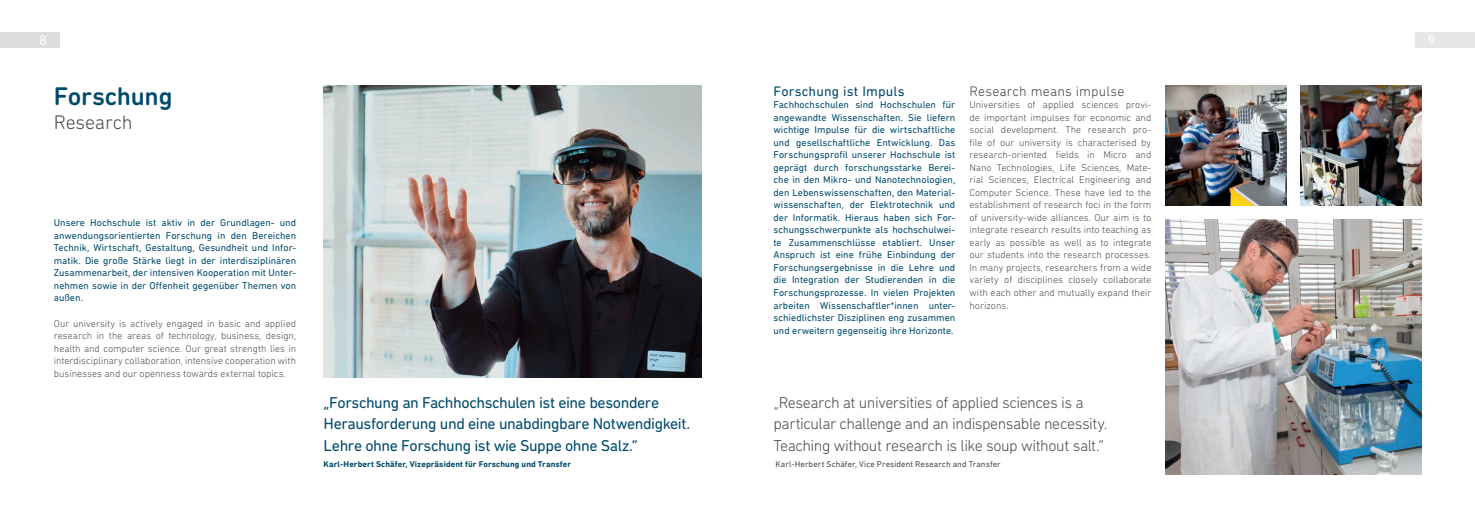
<style>
.page{position:relative;width:1475px;height:511px;background:#fff}
.page>*{position:absolute;margin:0;border:0;box-sizing:border-box;transform-origin:0 0}
.t1{font:500 26px "DIN Next Rounded LT Pro";letter-spacing:-.01em;color:#004b6c}
.t2{font:300 20px "DIN Next Rounded LT Pro";letter-spacing:-.01em;color:#4b4c4d}
.t3{font:300 16px/21.4px "DIN Next Rounded LT Pro";letter-spacing:-.03em;color:#4b4c4d}
.t4{font:16px/21.4px "DIN Next Rounded LT Pro";letter-spacing:-.03em;color:#004b6c}
.t5{font:300 14px "DIN Next Rounded LT Pro";letter-spacing:.01em;color:#3f4545}
.t6{font:14px "DIN Next Rounded LT Pro";letter-spacing:.01em;color:#004b6c}
.t7{font:14px "DIN Next Rounded LT Pro";color:#fff}
.t8{font:10px/12.5px "DIN Next Rounded LT Pro";color:#004b6c;text-align:justify}
.t9{font:300 10px/12.5px "DIN Next Rounded LT Pro";color:#4b4c4d;text-align:justify}
.t10{font:700 8.6px "DIN Next Rounded LT Pro";letter-spacing:.01em;color:#004b6c}
.t11{font:8.6px "DIN Next Rounded LT Pro";letter-spacing:.01em;color:#4b4c4d}
</style>
<div class="page">
<div style="left:0;top:32px;width:60px;height:15px;background:#dcdddf"></div>
<div style="left:1414px;top:32px;width:60px;height:15px;background:#e6e7e9"></div>
<img style="left:1165px;top:85px;width:121px;height:121px">
<img style="left:1165px;top:219px;width:255px;height:255px">
<img style="left:324px;top:85px;width:377px;height:291px">
<img style="left:1300px;top:85px;width:120px;height:121px">
<h3 class="t7" style="left:39px;top:32px;width:9px">8</h3>
<h3 class="t7" style="left:1427px;top:32px;width:9px">9</h3>
<h1 class="t1" style="left:54px;top:81px;width:120px">Forschung</h1>
<h2 class="t2" style="left:54px;top:110px;width:80px">Research</h2>
<p class="t8" style="left:54px;top:216px;width:244px">Unsere Hochschule ist aktiv in der Grundlagen- und anwendungsorientierten Forschung in den Bereichen Technik, Wirtschaft, Gestaltung, Gesundheit und Infor&shy;matik. Die große Stärke liegt in der interdisziplinären Zusammenarbeit, der intensiven Kooperation mit Unter&shy;nehmen sowie in der Offenheit gegenüber Themen von außen.</p>
<p class="t9" style="left:54px;top:316px;width:244px">Our university is actively engaged in basic and applied research in the areas of technology, business, design, health and computer science. Our great strength lies in interdisciplinary collaboration, intensive cooperation with businesses and our openness towards external topics.</p>
<h3 class="t4" style="left:323px;top:391px;width:368px">„Forschung an Fachhochschulen ist eine besondere<br>Herausforderung und eine unabdingbare Notwendigkeit.<br>Lehre ohne Forschung ist wie Suppe ohne Salz.“</h3>
<p class="t10" style="left:323px;top:458px;width:249px">Karl-Herbert Schäfer, Vizepräsident für Forschung und Transfer</p>
<h3 class="t6" style="left:773px;top:83px;width:133px">Forschung ist Impuls</h3>
<p class="t8" style="left:773px;top:98px;width:183px">Fachhochschulen sind Hochschulen für angewandte Wissenschaften. Sie liefern wichtige Impulse für die wirtschaftliche und gesellschaftliche Entwicklung. Das Forschungsprofil unserer Hochschule ist geprägt durch forschungsstarke Berei&shy;che in den Mikro- und Nanotechnologien, den Lebenswissenschaften, den Material&shy;wissenschaften, der Elektrotechnik und der Informatik. Hieraus haben sich For&shy;schungsschwerpunkte als hochschulwei&shy;te Zusammenschlüsse etabliert. Unser Anspruch ist eine frühe Einbindung der Forschungsergebnisse in die Lehre und die Integration der Studierenden in die Forschungsprozesse. In vielen Projekten arbeiten Wissenschaftler*innen unter&shy;schiedlichster Disziplinen eng zusammen und erweitern gegenseitig ihre Horizonte.</p>
<h3 class="t5" style="left:969px;top:83px;width:157px">Research means impulse</h3>
<p class="t9" style="left:969px;top:98px;width:183px">Universities of applied sciences provi&shy;de important impulses for economic and social development. The research pro&shy;file of our university is characterised by research-oriented fields in Micro and Nano Technologies, Life Sciences, Mate&shy;rial Sciences, Electrical Engineering and Computer Science. These have led to the establishment of research foci in the form of university-wide alliances. Our aim is to integrate research results into teaching as early as possible as well as to integrate our students into the research processes.<br>In many projects, researchers from a wide variety of disciplines closely collaborate with each other and mutually expand their horizons.</p>
<h3 class="t3" style="left:773px;top:391px;width:335px">„Research at universities of applied sciences is a particular challenge and an indispensable necessity.<br>Teaching without research is like soup without salt.“</h3>
<p class="t11" style="left:775px;top:458px;width:227px">Karl-Herbert Schäfer, Vice President Research and Transfer</p>
</div>
